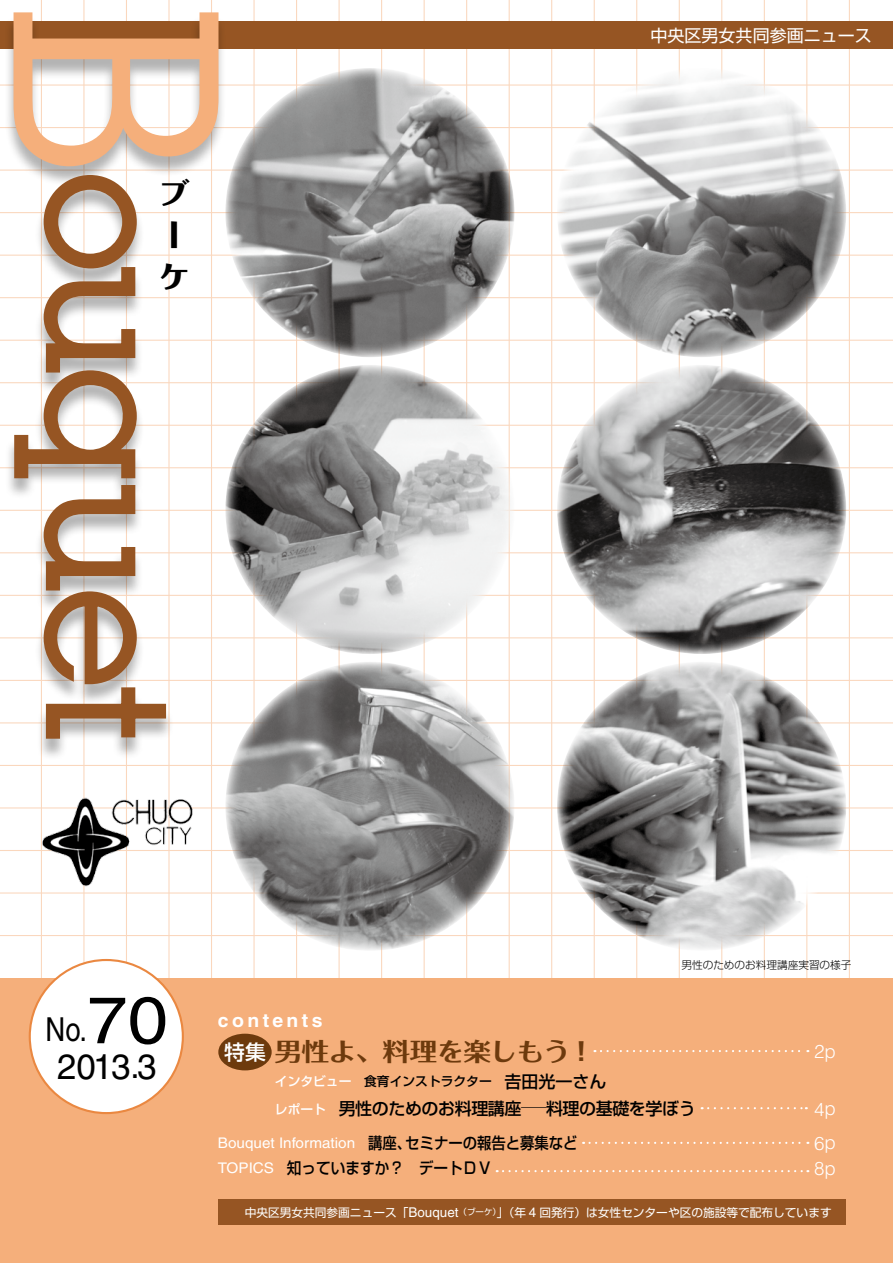
<style>
.page{position:relative;width:893px;height:1263px;background:#fff}
.page>*{position:absolute;margin:0;border:0;box-sizing:border-box;transform-origin:0 0}
.t1{font:286.95px "Lubalin Graph";color:#f5af7b}
.t2{font:162.6px "Lubalin Graph";letter-spacing:.01em;color:#965523}
.t3{font:66px "Helvetica LT Std";color:#000;scale:1.1 1}
.t4{font:35.25px "Helvetica LT Std";color:#000}
.t5{font:33px "Helvetica LT Std";color:#000;scale:.83 1}
.t6{font:800 29.7px/41.7px "Folk Pro";color:#000}
.t7{font:700 24.9px "Folk Pro";letter-spacing:-.03em;color:#6d3a0d;scale:1.11 1}
.t8{font:500 20.7px "Shin Go Pro";color:#fff}
.t9{font:300 18.75px "Helvetica LT Std";color:#fff}
.t10{font:700 18.75px "Helvetica LT Std";color:#fff;scale:1.04 1}
.t11{font:500 16.95px "Shin Go Pro";letter-spacing:-.025em;color:#000}
.t12{font:16.95px "Shin Go Pro";color:#fff}
.t13{font:500 15.9px "Shin Go Pro";color:#000;scale:.9 1}
.t14{font:500 15.9px "Shin Go Pro";color:#000;scale:.92 1}
.t15{font:14.7px "Helvetica LT Std";color:#fff;scale:1.04 1}
.t16{font:13.5px "Helvetica LT Std";color:#fff}
.t17{font:500 12.75px "Shin Go Pro";color:#000}
.t18{font:500 12.75px "Shin Go Pro";color:#fff}
.t19{font:11.7px "Shin Go Pro";color:#fff}
.t20{font:300 10.65px "Shin Go Pro";color:#000}
.t21{font:8.55px "Shin Go Pro";color:#fff}
.t22{font:500 8.55px "Shin Go Pro";color:#000;scale:3 1}
.s1{font-size:33px}
.s2{font-size:8.55px}
</style>
<div class="page">
<hr style="left:0;top:85px;width:893px;height:1px;background:#fad7bd">
<hr style="left:0;top:127px;width:893px;height:1px;background:#fad7bd">
<hr style="left:0;top:170px;width:893px;height:1px;background:#fad7bd">
<hr style="left:0;top:212px;width:893px;height:1px;background:#fad7bd">
<hr style="left:0;top:255px;width:893px;height:1px;background:#fad7bd">
<hr style="left:0;top:297px;width:893px;height:1px;background:#fad7bd">
<hr style="left:0;top:340px;width:893px;height:1px;background:#fad7bd">
<hr style="left:0;top:382px;width:893px;height:1px;background:#fad7bd">
<hr style="left:0;top:425px;width:893px;height:1px;background:#fad7bd">
<hr style="left:0;top:467px;width:893px;height:1px;background:#fad7bd">
<hr style="left:0;top:510px;width:893px;height:1px;background:#fad7bd">
<hr style="left:0;top:552px;width:893px;height:1px;background:#fad7bd">
<hr style="left:0;top:595px;width:893px;height:1px;background:#fad7bd">
<hr style="left:0;top:637px;width:893px;height:1px;background:#fad7bd">
<hr style="left:0;top:680px;width:893px;height:1px;background:#fad7bd">
<hr style="left:0;top:722px;width:893px;height:1px;background:#fad7bd">
<hr style="left:0;top:765px;width:893px;height:1px;background:#fad7bd">
<hr style="left:0;top:807px;width:893px;height:1px;background:#fad7bd">
<hr style="left:0;top:850px;width:893px;height:1px;background:#fad7bd">
<hr style="left:0;top:892px;width:893px;height:1px;background:#fad7bd">
<hr style="left:0;top:935px;width:893px;height:1px;background:#fad7bd">
<hr style="left:41px;top:0;width:1px;height:1003px;background:#fad7bd">
<hr style="left:83px;top:0;width:1px;height:1003px;background:#fad7bd">
<hr style="left:126px;top:0;width:1px;height:1003px;background:#fad7bd">
<hr style="left:211px;top:0;width:1px;height:1003px;background:#fad7bd">
<hr style="left:296px;top:0;width:1px;height:1003px;background:#fad7bd">
<hr style="left:339px;top:0;width:1px;height:1003px;background:#fad7bd">
<hr style="left:381px;top:0;width:1px;height:1003px;background:#fad7bd">
<hr style="left:424px;top:0;width:1px;height:1003px;background:#fad7bd">
<hr style="left:466px;top:0;width:1px;height:1003px;background:#fad7bd">
<hr style="left:509px;top:0;width:1px;height:1003px;background:#fad7bd">
<hr style="left:551px;top:0;width:1px;height:1003px;background:#fad7bd">
<hr style="left:594px;top:0;width:1px;height:1003px;background:#fad7bd">
<hr style="left:636px;top:0;width:1px;height:1003px;background:#fad7bd">
<hr style="left:679px;top:0;width:1px;height:1003px;background:#fad7bd">
<hr style="left:721px;top:0;width:1px;height:1003px;background:#fad7bd">
<hr style="left:764px;top:0;width:1px;height:1003px;background:#fad7bd">
<hr style="left:806px;top:0;width:1px;height:1003px;background:#fad7bd">
<hr style="left:849px;top:0;width:1px;height:1003px;background:#fad7bd">
<div style="left:0;top:978px;width:893px;height:285px;background:#f5af7b"></div>
<div style="left:30px;top:960px;width:153px;height:153px;background:#fff;border-radius:50%"></div>
<img style="left:225px;top:68px;width:289px;height:289px;border-radius:145px">
<img style="left:225px;top:365px;width:289px;height:289px;border-radius:145px">
<img style="left:225px;top:662px;width:289px;height:289px;border-radius:145px">
<img style="left:557px;top:68px;width:289px;height:289px;border-radius:145px">
<img style="left:557px;top:365px;width:289px;height:289px;border-radius:145px">
<img style="left:557px;top:662px;width:289px;height:289px;border-radius:145px">
<div style="left:218px;top:1034px;width:54px;height:36px;background:#6d3a0d;border-radius:50%"></div>
<div style="left:0;top:21px;width:893px;height:28px;background:#965523"></div>
<div style="left:4px;top:16px;width:428px;height:1009px;background:#000;opacity:.3"></div>
<svg style="left:12px;top:173px;width:156px;height:568px"></svg>
<svg style="left:601px;top:1050px;width:207px;height:2px"></svg>
<svg style="left:702px;top:1107px;width:105px;height:2px"></svg>
<svg style="left:583px;top:1142px;width:225px;height:2px"></svg>
<svg style="left:497px;top:1170px;width:311px;height:2px"></svg>
<div style="left:219px;top:1199px;width:627px;height:26px;background:#965523"></div>
<h1 class="t1" style="left:295px;top:6px;width:168px;rotate:90deg">B</h1>
<h2 class="t2" style="left:208px;top:175px;width:566px;rotate:90deg">ouquet</h2>
<h3 class="t6" style="left:160px;top:169px;width:32px">ブーケ</h3>
<h3 class="t12" style="left:651px;top:21px;width:223px">中央区男女共同参画ニュース</h3>
<h3 class="t3" style="left:80px;top:982px;width:82px"><span class="s1">.</span>70</h3>
<h3 class="t5" style="left:46px;top:1010px;width:44px">No</h3>
<h3 class="t4" style="left:57px;top:1046px;width:101px">2013.3</h3>
<h3 class="t10" style="left:218px;top:1009px;width:102px">c o n et n st</h3>
<h3 class="t8" style="left:224px;top:1035px;width:43px">特集</h3>
<h3 class="t7" style="left:274px;top:1030px;width:290px">男性よ、料理を楽しもう！</h3>
<h3 class="t11" style="left:505px;top:1067px;width:104px">吉田光一さん</h3>
<p class="t18" style="left:275px;top:1071px;width:78px">インタビュー</p>
<p class="t17" style="left:364px;top:1071px;width:129px">食育インストラクター</p>
<p class="t20" style="left:681px;top:956px;width:172px">男性のためのお料理講座実習の様子</p>
<h3 class="t9" style="left:814px;top:1040px;width:23px">p2</h3>
<p class="t18" style="left:275px;top:1098px;width:53px">レポート</p>
<h3 class="t11" style="left:546px;top:1095px;width:151px">料理の基礎を学ぼう</h3>
<h3 class="t11" style="left:339px;top:1095px;width:184px">男性のためのお料理講座</h3>
<p class="t22" style="left:521px;top:1100px;width:10px">̶</p>
<h3 class="t9" style="left:814px;top:1097px;width:23px">p4</h3>
<p class="t15" style="left:218px;top:1134px;width:134px">Bouquet Information</p>
<h3 class="t13" style="left:405px;top:1130px;width:193px">セミナーの報告と募集など</h3>
<h3 class="t13" style="left:368px;top:1130px;width:49px">講座、</h3>
<h3 class="t9" style="left:814px;top:1131px;width:23px">p6</h3>
<p class="t15" style="left:218px;top:1159px;width:56px">TOPICS</p>
<h3 class="t14" style="left:287px;top:1155px;width:129px">知っていますか？</h3>
<h3 class="t14" style="left:419px;top:1155px;width:81px">デートＤＶ</h3>
<h3 class="t9" style="left:814px;top:1157px;width:23px">p8</h3>
<p class="t19" style="left:245px;top:1202px;width:165px">中央区男女共同参画ニュース「</p>
<p class="t19" style="left:493px;top:1202px;width:35px"><span class="s2">）</span>」（年</p>
<p class="t19" style="left:539px;top:1202px;width:294px">回発行）は女性センターや区の施設等で配布しています</p>
<p class="t16" style="left:408px;top:1204px;width:52px">Bouquet</p>
<p class="t16" style="left:529px;top:1204px;width:9px">4</p>
<p class="t21" style="left:459px;top:1205px;width:36px">（ブーケ</p>
</div>
